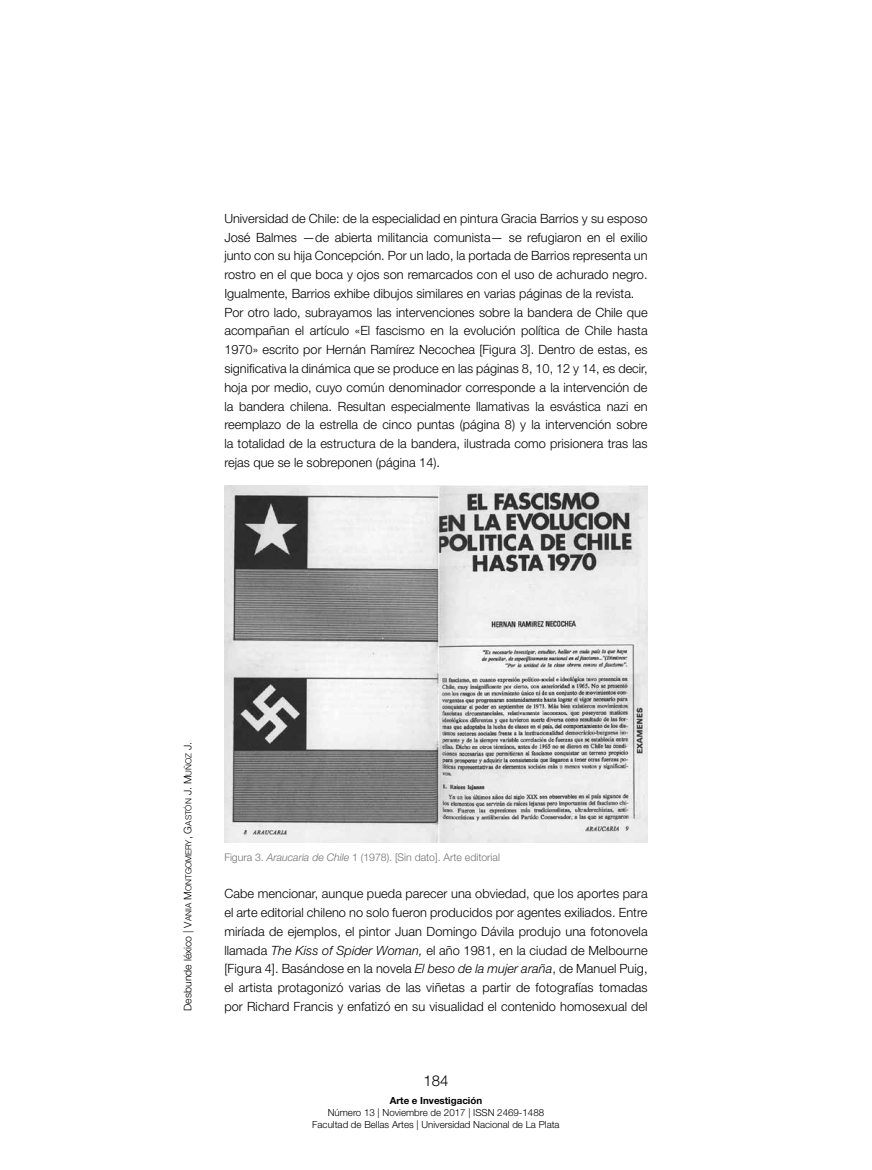
<style>
.page{position:relative;width:872px;height:1170px;background:#fff}
.page>*{position:absolute;margin:0;border:0;box-sizing:border-box;transform-origin:0 0}
.t1{font:300 15px "Helvetica Neue LT Std";color:#000}
.t2{font:300 12.75px/18.8px "Helvetica Neue LT Std";color:#000}
.t3{font:300 10.5px "Helvetica Neue LT Std";color:#707172}
.t4{font:300 9.75px/11.7px "Helvetica Neue LT Std";color:#000;text-align:center}
.t5{font:700 9.75px "Helvetica Neue LT Std";color:#000}
.t6{font:8.4px "Helvetica Neue LT Std Lt SC800";color:#000}
.s1{font-family:"Helvetica Neue LT Std";font-weight:300;font-size:10.5px}
.s2{font-size:10.5px}
.s3{font-style:italic}
</style>
<div class="page">
<img style="left:224px;top:485px;width:423px;height:356px">
<p class="t2" style="left:224px;top:209px;width:425px">Universidad de Chile: de la especialidad en pintura Gracia Barrios y su esposo José Balmes —de abierta militancia comunista— se refugiaron en el exilio junto con su hija Concepción. Por un lado, la portada de Barrios representa un rostro en el que boca y ojos son remarcados con el uso de achurado negro.<br>Igualmente, Barrios exhibe dibujos similares en varias páginas de la revista.<br>Por otro lado, subrayamos las intervenciones sobre la bandera de Chile que acompañan el artículo «El fascismo en la evolución política de Chile hasta 1970» escrito por Hernán Ramírez Necochea [Figura 3]. Dentro de estas, es significativa la dinámica que se produce en las páginas 8, 10, 12 y 14, es decir, hoja por medio, cuyo común denominador corresponde a la intervención de la bandera chilena. Resultan especialmente llamativas la esvástica nazi en reemplazo de la estrella de cinco puntas (página 8) y la intervención sobre la totalidad de la estructura de la bandera, ilustrada como prisionera tras las rejas que se le sobreponen (página 14).</p>
<p class="t6" style="left:183px;top:1010px;width:270px;rotate:-90deg"><span class="s1">Desbunde léxico |</span> <span class="s2">V</span>ania <span class="s2">M</span>ontgomery<span class="s2">, G</span>astón <span class="s2">J. M</span>uñoz <span class="s2">J.</span></p>
<p class="t3" style="left:224px;top:850px;width:277px">Figura 3. <span class="s3">Araucaria de Chile</span> 1 (1978). [Sin dato]. Arte editorial</p>
<p class="t2" style="left:224px;top:884px;width:425px;text-align:justify">Cabe mencionar, aunque pueda parecer una obviedad, que los aportes para el arte editorial chileno no solo fueron producidos por agentes exiliados. Entre miríada de ejemplos, el pintor Juan Domingo Dávila produjo una fotonovela llamada <span class="s3">The Kiss of Spider Woman,</span> el año 1981, en la ciudad de Melbourne [Figura 4]. Basándose en la novela <span class="s3">El beso de la mujer araña</span>, de Manuel Puig, el artista protagonizó varias de las viñetas a partir de fotografías tomadas por Richard Francis y enfatizó en su visualidad el contenido homosexual del</p>
<p class="t1" style="left:423px;top:1071px;width:27px">184</p>
<p class="t5" style="left:390px;top:1094px;width:94px">Arte e Investigación</p>
<p class="t4" style="left:312px;top:1106px;width:249px">Número 13 | Noviembre de 2017 | ISSN 2469-1488<br>Facultad de Bellas Artes | Universidad Nacional de La Plata</p>
</div>
